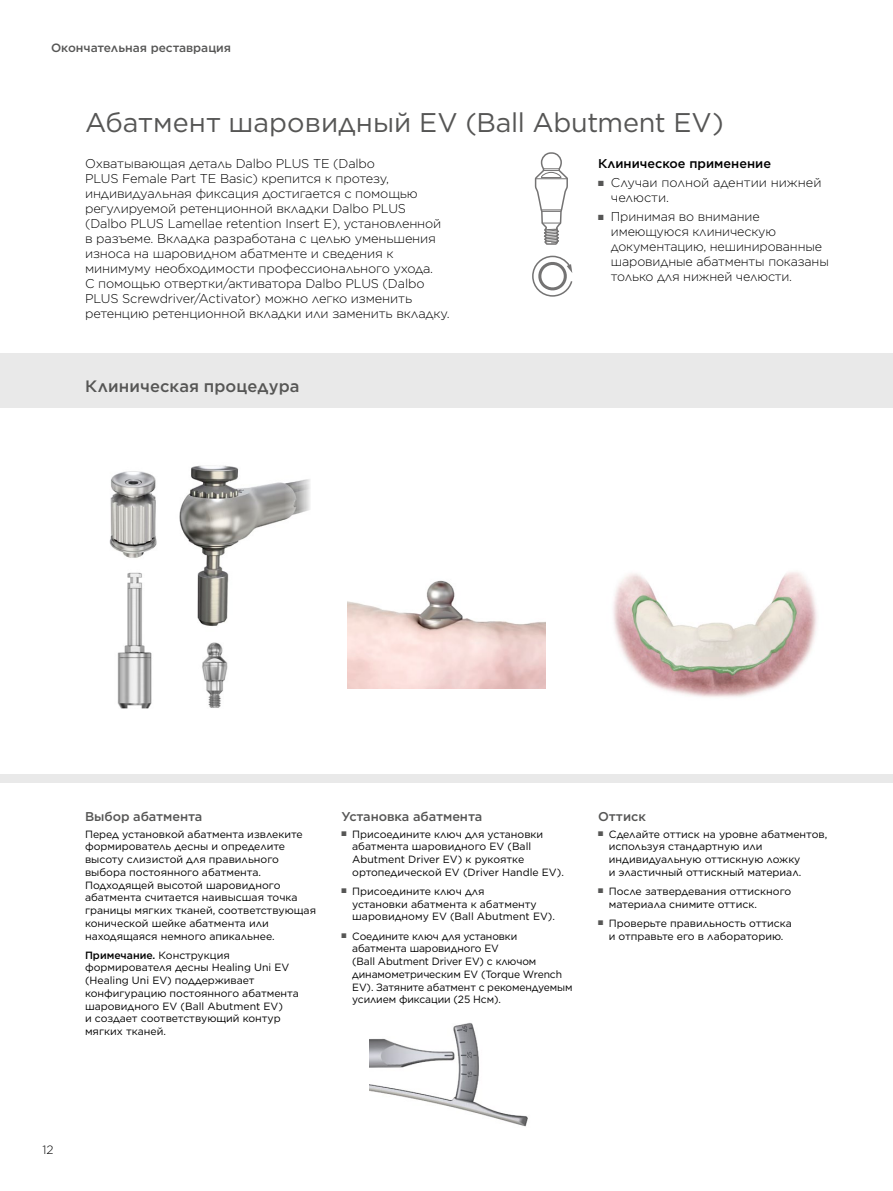
<style>
.page{position:relative;width:893px;height:1191px;background:#fff}
.page>*{position:absolute;margin:0;border:0;box-sizing:border-box;transform-origin:0 0}
.t1{font:27px "Gotham";color:#565655}
.t2{font:500 16.5px "Gotham";letter-spacing:.005em;color:#565655}
.t3{font:300 12.75px/15px "Gotham";letter-spacing:-.01em;color:#000}
.t4{font:500 12.75px "Gotham";letter-spacing:-.005em;color:#565655}
.t5{font:500 12.75px "Gotham";color:#000}
.t6{font:500 12px "Gotham";color:#565655}
.t7{font:300 12px "Gotham";color:#000}
.t8{font:10.5px/12.8px "Gotham";color:#000}
.s1{color:#565655}
.s2{font-weight:500}
</style>
<div class="page">
<div style="left:0;top:353px;width:893px;height:429px;background:#e9e9e9"></div>
<div style="left:0;top:408px;width:893px;height:366px;background:#fff"></div>
<svg style="left:535px;top:152px;width:33px;height:93px"></svg>
<img style="left:109px;top:471px;width:48px;height:87px">
<img style="left:179px;top:465px;width:131px;height:161px">
<img style="left:117px;top:572px;width:35px;height:137px">
<img style="left:348px;top:580px;width:197px;height:108px">
<svg style="left:532px;top:256px;width:40px;height:41px"></svg>
<img style="left:202px;top:642px;width:26px;height:66px">
<img style="left:370px;top:1023px;width:158px;height:104px">
<img style="left:613px;top:572px;width:204px;height:125px">
<p class="t6" style="left:51px;top:40px;width:182px">Окончательная реставрация</p>
<h1 class="t1" style="left:85px;top:105px;width:640px">Абатмент шаровидный EV (Ball Abutment EV)</h1>
<p class="t3" style="left:85px;top:155px;width:366px">Охватывающая деталь Dalbo PLUS TE (Dalbo<br>PLUS Female Part TE Basic) крепится к протезу, индивидуальная фиксация достигается с помощью регулируемой ретенционной вкладки Dalbo PLUS (Dalbo PLUS Lamellae retention Insert E), установленной в разъеме. Вкладка разработана с целью уменьшения износа на шаровидном абатменте и сведения к минимуму необходимости профессионального ухода.<br>С помощью отвертки/активатора Dalbo PLUS (Dalbo PLUS Screwdriver/Activator) можно легко изменить ретенцию ретенционной вкладки или заменить вкладку.</p>
<h2 class="t2" style="left:85px;top:375px;width:216px">Клиническая процедура</h2>
<p class="t5" style="left:598px;top:155px;width:174px">Клиническое применение</p>
<p class="t3" style="left:611px;top:174px;width:212px;text-indent:-13px"><span class="s1">■</span> Случаи полной адентии нижней челюсти.</p>
<p class="t3" style="left:611px;top:209px;width:220px;text-indent:-13px"><span class="s1">■</span> Принимая во внимание имеющуюся клиническую документацию, нешинированные шаровидные абатменты показаны только для нижней челюсти.</p>
<p class="t4" style="left:85px;top:807px;width:119px">Выбор абатмента</p>
<p class="t8" style="left:85px;top:827px;width:233px">Перед установкой абатмента извлеките формирователь десны и определите высоту слизистой для правильного выбора постоянного абатмента.<br>Подходящей высотой шаровидного абатмента считается наивысшая точка границы мягких тканей, соответствующая конической шейке абатмента или находящаяся немного апикальнее.</p>
<p class="t8" style="left:85px;top:948px;width:215px"><span class="s2">Примечание.</span> Конструкция формирователя десны Healing Uni EV (Healing Uni EV) поддерживает конфигурацию постоянного абатмента шаровидного EV (Ball Abutment EV)<br>и создает соответствующий контур мягких тканей.</p>
<p class="t4" style="left:342px;top:807px;width:142px">Установка абатмента</p>
<p class="t8" style="left:352px;top:827px;width:213px;text-indent:-11px"><span class="s1">■</span> Присоедините ключ для установки абатмента шаровидного EV (Ball Abutment Driver EV) к рукоятке ортопедической EV (Driver Handle EV).</p>
<p class="t8" style="left:352px;top:884px;width:204px;text-indent:-11px"><span class="s1">■</span> Присоедините ключ для<br>установки абатмента к абатменту шаровидному EV (Ball Abutment EV).</p>
<p class="t8" style="left:352px;top:929px;width:222px;text-indent:-11px"><span class="s1">■</span> Соедините ключ для установки абатмента шаровидного EV<br>(Ball Abutment Driver EV) с ключом динамометрическим EV (Torque Wrench<br>EV). Затяните абатмент с рекомендуемым усилием фиксации (25 Нсм).</p>
<p class="t4" style="left:598px;top:807px;width:49px">Оттиск</p>
<p class="t8" style="left:609px;top:827px;width:220px;text-indent:-11px"><span class="s1">■</span> Сделайте оттиск на уровне абатментов, используя стандартную или индивидуальную оттискную ложку<br>и эластичный оттискный материал.</p>
<p class="t8" style="left:609px;top:884px;width:184px;text-indent:-11px"><span class="s1">■</span> После затвердевания оттискного материала снимите оттиск.</p>
<p class="t8" style="left:598px;top:916px;width:195px;text-align:center"><span class="s1">■</span> Проверьте правильность оттиска и отправьте его в лабораторию.</p>
<p class="t7" style="left:43px;top:1142px;width:13px">12</p>
</div>
